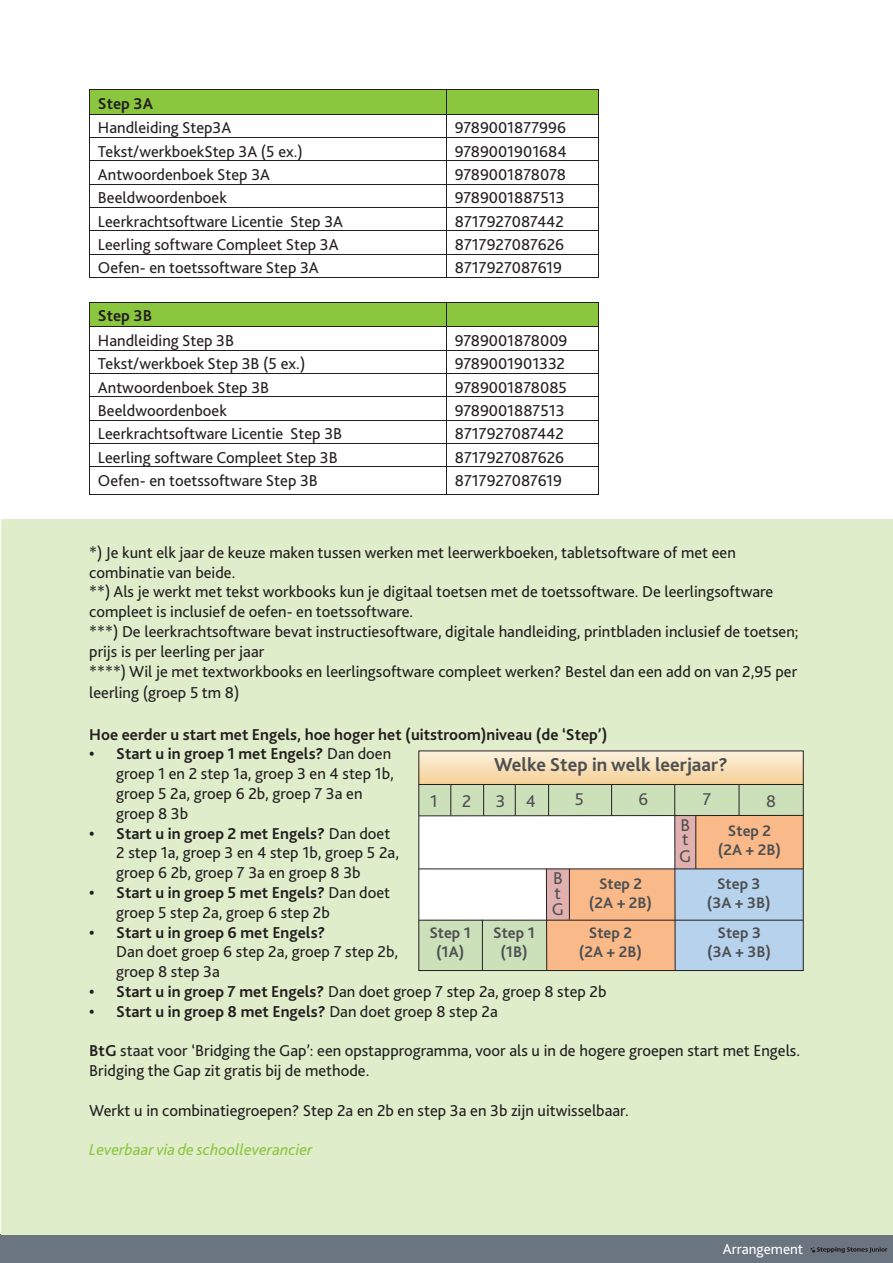
<style>
.page{position:relative;width:893px;height:1263px;background:#fff}
.page>*{position:absolute;margin:0;border:0;box-sizing:border-box;transform-origin:0 0}
.t1{font:700 19.65px "Bliss 2";color:#4d4f51}
.t2{font:17.85px/14.4px "Bliss 2";color:#4d4f51}
.t3{font:16.5px/19.8px "Bliss 2";color:#231f20}
.t4{font:700 16.5px "Bliss 2";color:#231f20}
.t5{font:italic 16.5px "Bliss 2";color:#8bc63f}
.t6{font:700 16.05px/19.2px "Bliss 2";color:#4d4f51;text-align:center}
.t7{font:15px "Bliss 2";color:#fff}
.s1{font-weight:700}
.s2{font-weight:400}
</style>
<div class="page">
<div style="left:1px;top:1234px;width:892px;height:29px;background:#6b7580"></div>
<svg style="left:810px;top:1247px;width:77px;height:6px"></svg>
<svg style="left:89px;top:89px;width:510px;height:188px"></svg>
<hr style="left:446px;top:89px;width:153px;height:1px;background:#231f20">
<hr style="left:89px;top:114px;width:357px;height:1px;background:#231f20">
<hr style="left:446px;top:114px;width:153px;height:1px;background:#231f20">
<hr style="left:89px;top:277px;width:357px;height:1px;background:#231f20">
<hr style="left:446px;top:277px;width:153px;height:1px;background:#231f20">
<hr style="left:89px;top:494px;width:357px;height:1px;background:#231f20">
<hr style="left:446px;top:494px;width:153px;height:1px;background:#231f20">
<svg style="left:89px;top:302px;width:510px;height:192px"></svg>
<hr style="left:446px;top:302px;width:153px;height:1px;background:#231f20">
<hr style="left:89px;top:327px;width:357px;height:1px;background:#231f20">
<hr style="left:446px;top:327px;width:153px;height:1px;background:#231f20">
<div style="left:1px;top:519px;width:892px;height:715px;background:#dfedcb"></div>
<svg style="left:418px;top:750px;width:385px;height:34px;background:#f1dab5"></svg>
<svg style="left:418px;top:784px;width:385px;height:187px;background:#dbd3c3"></svg>
<p class="t4" style="left:98px;top:93px;width:57px">Step 3A</p>
<p class="t3" style="left:98px;top:117px;width:135px">Handleiding Step3A</p>
<p class="t3" style="left:455px;top:117px;width:113px">9789001877996</p>
<p class="t3" style="left:98px;top:141px;width:206px">Tekst/werkboekStep 3A (5 ex.)</p>
<p class="t3" style="left:455px;top:141px;width:113px">9789001901684</p>
<p class="t3" style="left:98px;top:164px;width:174px">Antwoordenboek Step 3A</p>
<p class="t3" style="left:455px;top:164px;width:113px">9789001878078</p>
<p class="t3" style="left:98px;top:188px;width:130px">Beeldwoordenboek</p>
<p class="t3" style="left:455px;top:188px;width:111px">9789001887513</p>
<p class="t3" style="left:98px;top:211px;width:247px">Leerkrachtsoftware Licentie Step 3A</p>
<p class="t3" style="left:455px;top:211px;width:111px">8717927087442</p>
<p class="t3" style="left:98px;top:234px;width:242px">Leerling software Compleet Step 3A</p>
<p class="t3" style="left:455px;top:234px;width:111px">8717927087626</p>
<p class="t3" style="left:98px;top:258px;width:222px">Oefen- en toetssoftware Step 3A</p>
<p class="t3" style="left:455px;top:258px;width:109px">8717927087619</p>
<p class="t4" style="left:98px;top:305px;width:56px">Step 3B</p>
<p class="t3" style="left:98px;top:330px;width:138px">Handleiding Step 3B</p>
<p class="t3" style="left:455px;top:330px;width:114px">9789001878009</p>
<p class="t3" style="left:98px;top:353px;width:209px">Tekst/werkboek Step 3B (5 ex.)</p>
<p class="t3" style="left:455px;top:353px;width:112px">9789001901332</p>
<p class="t3" style="left:98px;top:377px;width:173px">Antwoordenboek Step 3B</p>
<p class="t3" style="left:455px;top:377px;width:114px">9789001878085</p>
<p class="t3" style="left:98px;top:400px;width:130px">Beeldwoordenboek</p>
<p class="t3" style="left:455px;top:400px;width:111px">9789001887513</p>
<p class="t3" style="left:98px;top:423px;width:246px">Leerkrachtsoftware Licentie Step 3B</p>
<p class="t3" style="left:455px;top:423px;width:111px">8717927087442</p>
<p class="t3" style="left:98px;top:447px;width:241px">Leerling software Compleet Step 3B</p>
<p class="t3" style="left:455px;top:447px;width:111px">8717927087626</p>
<p class="t3" style="left:98px;top:470px;width:221px">Oefen- en toetssoftware Step 3B</p>
<p class="t3" style="left:455px;top:470px;width:109px">8717927087619</p>
<p class="t3" style="left:89px;top:542px;width:711px">*) Je kunt elk jaar de keuze maken tussen werken met leerwerkboeken, tabletsoftware of met een combinatie van beide.<br>**) Als je werkt met tekst workbooks kun je digitaal toetsen met de toetssoftware. De leerlingsoftware compleet is inclusief de oefen- en toetssoftware.<br>***) De leerkrachtsoftware bevat instructiesoftware, digitale handleiding, printbladen inclusief de toetsen; prijs is per leerling per jaar<br>****) Wil je met textworkbooks en leerlingsoftware compleet werken? Bestel dan een add on van 2,95 per</p>
<p class="t3" style="left:89px;top:682px;width:152px">leerling (groep 5 tm 8)</p>
<p class="t4" style="left:89px;top:724px;width:520px">Hoe eerder u start met Engels, hoe hoger het (uitstroom)niveau (de ‘Step’)</p>
<p class="t3" style="left:116px;top:743px;width:279px;text-indent:-27px"><span class="s1">• Start u in groep 1 met Engels?</span> Dan doen groep 1 en 2 step 1a, groep 3 en 4 step 1b, groep 5 2a, groep 6 2b, groep 7 3a en groep 8 3b</p>
<p class="t3" style="left:116px;top:823px;width:284px;text-indent:-27px"><span class="s1">• Start u in groep 2 met Engels?</span> Dan doet<br>2 step 1a, groep 3 en 4 step 1b, groep 5 2a, groep 6 2b, groep 7 3a en groep 8 3b</p>
<p class="t3" style="left:116px;top:882px;width:275px;text-indent:-27px"><span class="s1">• Start u in groep 5 met Engels?</span> Dan doet groep 5 step 2a, groep 6 step 2b</p>
<p class="t4" style="left:89px;top:922px;width:238px">• Start u in groep 6 met Engels?</p>
<p class="t3" style="left:116px;top:941px;width:283px">Dan doet groep 6 step 2a, groep 7 step 2b, groep 8 step 3a</p>
<p class="t3" style="left:89px;top:981px;width:519px"><span class="s1">• Start u in groep 7 met Engels?</span> Dan doet groep 7 step 2a, groep 8 step 2b</p>
<p class="t4" style="left:89px;top:1001px;width:410px">• Start u in groep 8 met Engels? <span class="s2">Dan doet groep 8 step 2a</span></p>
<p class="t3" style="left:89px;top:1040px;width:712px"><span class="s1">BtG</span> staat voor ‘Bridging the Gap’: een opstapprogramma, voor als u in de hogere groepen start met Engels.<br>Bridging the Gap zit gratis bij de methode.</p>
<p class="t3" style="left:89px;top:1100px;width:541px">Werkt u in combinatiegroepen? Step 2a en 2b en step 3a en 3b zijn uitwisselbaar.</p>
<p class="t5" style="left:89px;top:1140px;width:225px">Leverbaar via de schoolleverancier</p>
<p class="t1" style="left:494px;top:752px;width:235px">Welke Step in welk leerjaar?</p>
<p class="t2" style="left:430px;top:793px;width:9px">1</p>
<p class="t2" style="left:462px;top:793px;width:11px">2</p>
<p class="t2" style="left:496px;top:793px;width:42px">3 4</p>
<p class="t2" style="left:575px;top:792px;width:11px">5</p>
<p class="t2" style="left:639px;top:792px;width:11px">6</p>
<p class="t2" style="left:703px;top:792px;width:10px">7</p>
<p class="t2" style="left:766px;top:793px;width:11px">8</p>
<p class="t2" style="left:680px;top:817px;width:11px">B t</p>
<p class="t2" style="left:679px;top:848px;width:14px">G</p>
<p class="t2" style="left:553px;top:871px;width:11px">B t</p>
<p class="t2" style="left:552px;top:902px;width:14px">G</p>
<p class="t6" style="left:718px;top:821px;width:65px">Step 2 (2A + 2B)</p>
<p class="t6" style="left:707px;top:873px;width:65px">Step 3 (3A + 3B)</p>
<p class="t6" style="left:707px;top:923px;width:65px">Step 3 (3A + 3B)</p>
<p class="t6" style="left:589px;top:873px;width:65px">Step 2 (2A + 2B)</p>
<p class="t6" style="left:429px;top:923px;width:43px">Step 1 (1A)</p>
<p class="t6" style="left:493px;top:923px;width:43px">Step 1 (1B)</p>
<p class="t6" style="left:579px;top:923px;width:65px">Step 2 (2A + 2B)</p>
<p class="t7" style="left:723px;top:1240px;width:82px">Arrangement</p>
</div>
